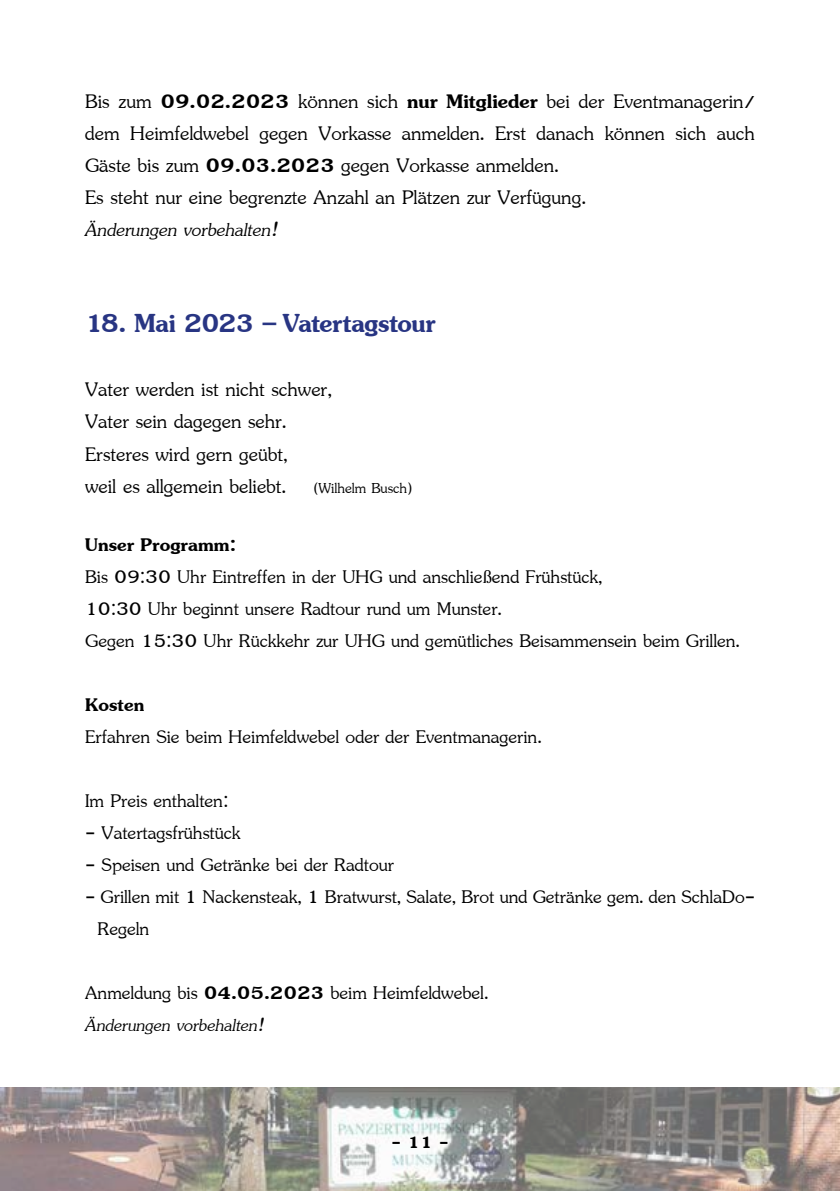
<style>
.page{position:relative;width:840px;height:1191px;background:#fff}
.page>*{position:absolute;margin:0;border:0;box-sizing:border-box;transform-origin:0 0}
.t1{font:40px "Jasmine UPC Bold";letter-spacing:-.01em;color:#283583;scale:.95 1}
.t2{font:30px/32px "Jasmine UPC";color:#000}
.t3{font:28px/32px "Jasmine UPC";color:#000}
.t4{font:28px "Jasmine UPC Italic";color:#000}
.t5{font:28px "Jasmine UPC Bold";color:#000}
.t6{font:26px "Jasmine UPC Italic";color:#000}
.t7{font:26px "Jasmine UPC Bold";color:#000}
.s1{font-family:"Jasmine UPC Bold"}
.s2{font-size:22px}
</style>
<div class="page">
<img style="left:0;top:1087px;width:839px;height:104px">
<p class="t2" style="left:85px;top:83px;width:671px">Bis zum <span class="s1">09.02.2023</span> können sich <span class="s1">nur Mitglieder</span> bei der Eventmanagerin/ dem Heimfeldwebel gegen Vorkasse anmelden. Erst danach können sich auch Gäste bis zum <span class="s1">09.03.2023</span> gegen Vorkasse anmelden.<br>Es steht nur eine begrenzte Anzahl an Plätzen zur Verfügung.</p>
<p class="t4" style="left:85px;top:211px;width:195px">Änderungen vorbehalten!</p>
<h1 class="t1" style="left:85px;top:294px;width:370px">18. Mai 2023 –Vatertagstour</h1>
<p class="t2" style="left:85px;top:371px;width:329px">Vater werden ist nicht schwer,<br>Vater sein dagegen sehr.<br>Ersteres wird gern geübt,<br>weil es allgemein beliebt. <span class="s2">(Wilhelm Busch)</span></p>
<p class="t5" style="left:85px;top:524px;width:153px">Unser Programm:</p>
<p class="t3" style="left:85px;top:558px;width:656px">Bis 09:30 Uhr Eintreffen in der UHG und anschließend Frühstück,<br>10:30 Uhr beginnt unsere Radtour rund um Munster.<br>Gegen 15:30 Uhr Rückkehr zur UHG und gemütliches Beisammensein beim Grillen.</p>
<p class="t5" style="left:85px;top:684px;width:61px">Kosten</p>
<p class="t3" style="left:85px;top:718px;width:458px">Erfahren Sie beim Heimfeldwebel oder der Eventmanagerin.</p>
<p class="t3" style="left:85px;top:782px;width:145px">Im Preis enthalten:</p>
<p class="t3" style="left:85px;top:814px;width:157px">- Vatertagsfrühstück</p>
<p class="t3" style="left:85px;top:846px;width:310px">- Speisen und Getränke bei der Radtour</p>
<p class="t3" style="left:97px;top:878px;width:658px;text-indent:-12px">- Grillen mit 1 Nackensteak, 1 Bratwurst, Salate, Brot und Getränke gem. den SchlaDo-<br>Regeln</p>
<p class="t3" style="left:85px;top:974px;width:404px">Anmeldung bis <span class="s1">04.05.2023</span> beim Heimfeldwebel.</p>
<p class="t6" style="left:85px;top:1007px;width:181px">Änderungen vorbehalten!</p>
<p class="t7" style="left:390px;top:1123px;width:60px">- 11 -</p>
</div>
